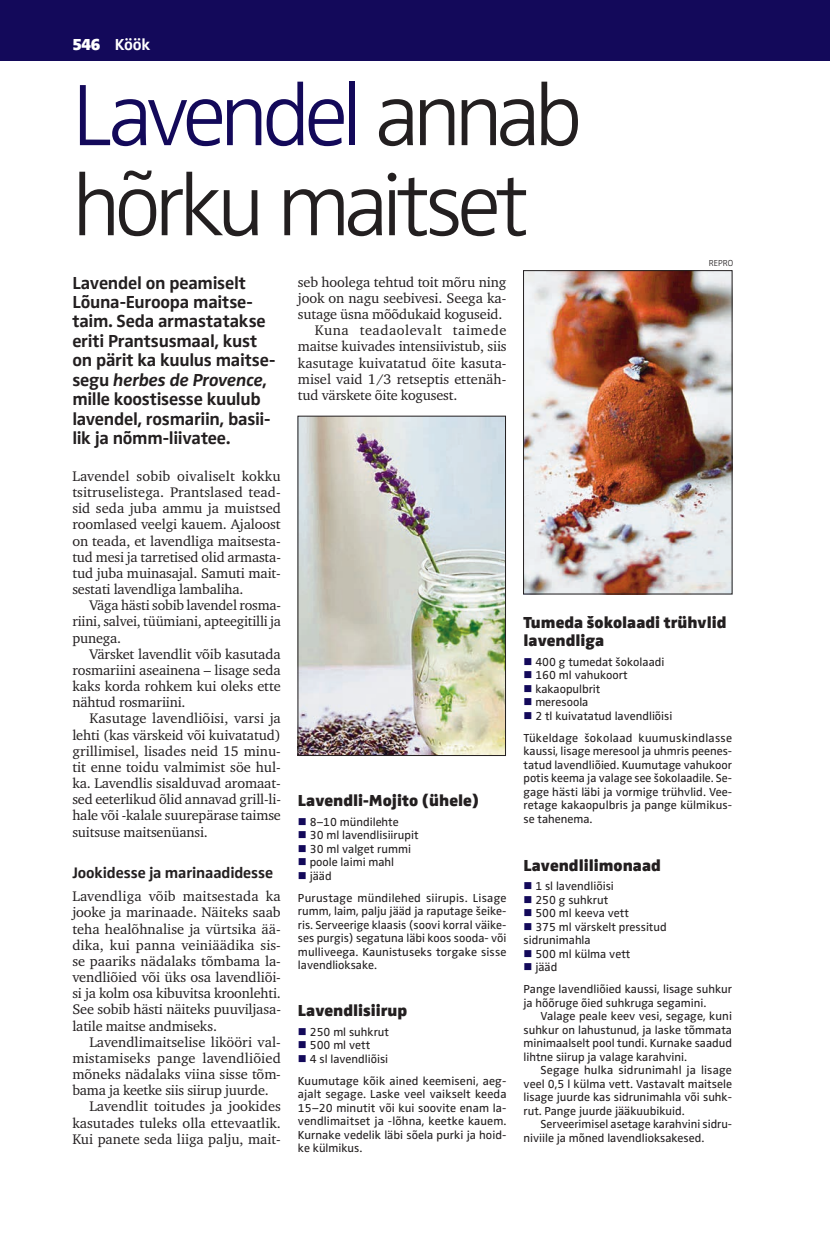
<style>
.page{position:relative;width:830px;height:1234px;background:#fff}
.page>*{position:absolute;margin:0;border:0;box-sizing:border-box;transform-origin:0 0}
.t1{font:300 90px/90px "Zwo Pro";letter-spacing:-.07em;color:#231f20}
.t2{font:700 18px/19.5px "Zwo Pro";letter-spacing:-.015em;color:#231f20}
.t3{font:900 16.5px/18px "Zwo Pro";color:#231f20}
.t4{font:700 16.5px "Zwo Pro";color:#fff}
.t5{font:700 15.75px "Zwo Pro";letter-spacing:-.01em;color:#231f20}
.t6{font:14.25px "Charter ITC";letter-spacing:-.005em;color:#231f20}
.t7{font:14.25px "Charter ITC";letter-spacing:.035em;color:#231f20}
.t8{font:12px/13.5px "Zwo Pro";color:#231f20}
.t9{font:12px/22px "Zwo Pro";letter-spacing:.02em;color:#231f20}
.t10{font:300 9px "Zwo Pro";color:#231f20}
.s1{font-weight:900}
.s2{color:#13095a}
.s3{font-style:italic}
</style>
<div class="page">
<hr style="left:829px;top:0;width:1px;height:60px;background:#13095a">
<div style="left:0;top:0;width:829px;height:60px;background:#13095a"></div>
<img style="left:299px;top:418px;width:204px;height:335px">
<img style="left:525px;top:272px;width:205px;height:320px">
<div style="left:523px;top:270px;width:209px;height:324px;border:1px solid #231f20"></div>
<p class="t4" style="left:72px;top:35px;width:79px"><span class="s1">546</span> Köök</p>
<p class="t1" style="left:72px;top:72px;width:511px"><span class="s2">Lavendel</span> annab hõrku maitset</p>
<p class="t10" style="left:708px;top:258px;width:26px">REPRO</p>
<p class="t2" style="left:72px;top:273px;width:204px">Lavendel on peamiselt<br>Lõuna-Euroopa maitse&shy;taim. Seda armastatakse eriti Prantsusmaal, kust on pärit ka kuulus maitse&shy;segu <span class="s3">herbes de Provence</span>, mille koostisesse kuulub lavendel, rosmariin, basii&shy;lik ja nõmm-liivatee.</p>
<p class="t6" style="left:72px;top:467px;width:210px">Lavendel sobib oivaliselt kokku</p>
<p class="t6" style="left:72px;top:483px;width:210px">tsitruselistega. Prantslased tead-</p>
<p class="t6" style="left:72px;top:499px;width:210px">sid seda juba ammu ja muistsed</p>
<p class="t6" style="left:72px;top:515px;width:210px">roomlased veelgi kauem. Ajaloost</p>
<p class="t6" style="left:72px;top:531px;width:210px">on teada, et lavendliga maitsesta-</p>
<p class="t6" style="left:72px;top:547px;width:210px">tud mesi ja tarretised olid armasta-</p>
<p class="t6" style="left:72px;top:564px;width:210px">tud juba muinasajal. Samuti mait-</p>
<p class="t6" style="left:72px;top:580px;width:172px">sestati lavendliga lambaliha.</p>
<p class="t6" style="left:89px;top:596px;width:193px">Väga hästi sobib lavendel rosma-</p>
<p class="t6" style="left:72px;top:612px;width:210px">riini, salvei, tüümiani, apteegitilli ja</p>
<p class="t6" style="left:72px;top:628px;width:50px">punega.</p>
<p class="t6" style="left:89px;top:644px;width:193px">Värsket lavendlit võib kasutada</p>
<p class="t6" style="left:72px;top:661px;width:210px">rosmariini aseainena – lisage seda</p>
<p class="t6" style="left:72px;top:677px;width:210px">kaks korda rohkem kui oleks ette</p>
<p class="t6" style="left:72px;top:693px;width:115px">nähtud rosmariini.</p>
<p class="t6" style="left:89px;top:709px;width:193px">Kasutage lavendliõisi, varsi ja</p>
<p class="t6" style="left:72px;top:725px;width:210px">lehti (kas värskeid või kuivatatud)</p>
<p class="t6" style="left:72px;top:741px;width:210px">grillimisel, lisades neid 15 minu-</p>
<p class="t6" style="left:72px;top:758px;width:210px">tit enne toidu valmimist söe hul-</p>
<p class="t6" style="left:72px;top:774px;width:210px">ka. Lavendlis sisalduvad aromaat-</p>
<p class="t6" style="left:72px;top:790px;width:210px">sed eeterlikud õlid annavad grill-li-</p>
<p class="t6" style="left:72px;top:806px;width:210px">hale või -kalale suurepärase taimse</p>
<p class="t6" style="left:72px;top:822px;width:137px">suitsuse maitsenüansi.</p>
<p class="t5" style="left:72px;top:863px;width:202px">Jookidesse ja marinaadidesse</p>
<p class="t6" style="left:72px;top:887px;width:210px">Lavendliga võib maitsestada ka</p>
<p class="t6" style="left:72px;top:903px;width:210px">jooke ja marinaade. Näiteks saab</p>
<p class="t6" style="left:72px;top:919px;width:210px">teha healõhnalise ja vürtsika ää-</p>
<p class="t6" style="left:72px;top:935px;width:210px">dika, kui panna veiniäädika sis-</p>
<p class="t6" style="left:72px;top:951px;width:210px">se paariks nädalaks tõmbama la-</p>
<p class="t6" style="left:72px;top:968px;width:210px">vendliõied või üks osa lavendliõi-</p>
<p class="t6" style="left:72px;top:984px;width:210px">si ja kolm osa kibuvitsa kroonlehti.</p>
<p class="t6" style="left:72px;top:1000px;width:210px">See sobib hästi näiteks puuviljasa-</p>
<p class="t6" style="left:72px;top:1016px;width:146px">latile maitse andmiseks.</p>
<p class="t6" style="left:89px;top:1032px;width:193px">Lavendlimaitselise likööri val-</p>
<p class="t6" style="left:72px;top:1048px;width:210px">mistamiseks pange lavendliõied</p>
<p class="t6" style="left:72px;top:1065px;width:210px">mõneks nädalaks viina sisse tõm-</p>
<p class="t6" style="left:72px;top:1081px;width:198px">bama ja keetke siis siirup juurde.</p>
<p class="t6" style="left:89px;top:1097px;width:193px">Lavendlit toitudes ja jookides</p>
<p class="t6" style="left:72px;top:1113px;width:210px">kasutades tuleks olla ettevaatlik.</p>
<p class="t6" style="left:72px;top:1129px;width:210px">Kui panete seda liiga palju, mait-</p>
<p class="t6" style="left:298px;top:273px;width:210px">seb hoolega tehtud toit mõru ning</p>
<p class="t6" style="left:298px;top:289px;width:210px">jook on nagu seebivesi. Seega ka-</p>
<p class="t6" style="left:298px;top:305px;width:206px">sutage üsna mõõdukaid koguseid.</p>
<p class="t7" style="left:315px;top:321px;width:193px">Kuna teadaolevalt taimede</p>
<p class="t6" style="left:298px;top:337px;width:210px">maitse kuivades intensiivistub, siis</p>
<p class="t6" style="left:298px;top:354px;width:210px">kasutage kuivatatud õite kasuta-</p>
<p class="t6" style="left:298px;top:370px;width:210px">misel vaid 1/3 retseptis ettenäh-</p>
<p class="t6" style="left:298px;top:386px;width:161px">tud värskete õite kogusest.</p>
<p class="t3" style="left:298px;top:791px;width:183px">Lavendli-Mojito (ühele)</p>
<p class="t8" style="left:298px;top:814px;width:102px"><span class="s2">■</span> 8–10 mündilehte</p>
<p class="t8" style="left:298px;top:828px;width:122px"><span class="s2">■</span> 30 ml lavendlisiirupit</p>
<p class="t8" style="left:298px;top:841px;width:115px"><span class="s2">■</span> 30 ml valget rummi</p>
<p class="t8" style="left:298px;top:855px;width:98px"><span class="s2">■</span> poole laimi mahl</p>
<p class="t8" style="left:298px;top:864px;width:210px;line-height:22px"><span class="s2">■</span> jääd<br>Purustage mündilehed siirupis. Lisage</p>
<p class="t8" style="left:298px;top:904px;width:210px;text-align:justify">rumm, laim, palju jääd ja raputage šeike&shy;ris. Serveerige klaasis (soovi korral väike&shy;ses purgis) segatuna läbi koos sooda- või mulliveega. Kaunistuseks torgake sisse lavendlioksake.</p>
<p class="t3" style="left:298px;top:1001px;width:111px">Lavendlisiirup</p>
<p class="t8" style="left:298px;top:1024px;width:93px"><span class="s2">■</span> 250 ml suhkrut</p>
<p class="t8" style="left:298px;top:1038px;width:74px"><span class="s2">■</span> 500 ml vett</p>
<p class="t8" style="left:298px;top:1047px;width:210px;line-height:22px"><span class="s2">■</span> 4 sl lavendliõisi<br>Kuumutage kõik ained keemiseni, aeg-</p>
<p class="t8" style="left:298px;top:1087px;width:210px;text-align:justify">ajalt segage. Laske veel vaikselt keeda 15–20 minutit või kui soovite enam la&shy;vendlimaitset ja -lõhna, keetke kauem.<br>Kurnake vedelik läbi sõela purki ja hoid&shy;ke külmikus.</p>
<p class="t3" style="left:523px;top:613px;width:204px">Tumeda šokolaadi trühvlid lavendliga</p>
<p class="t8" style="left:523px;top:655px;width:142px"><span class="s2">■</span> 400 g tumedat šokolaadi</p>
<p class="t8" style="left:523px;top:668px;width:106px"><span class="s2">■</span> 160 ml vahukoort</p>
<p class="t8" style="left:523px;top:682px;width:78px"><span class="s2">■</span> kakaopulbrit</p>
<p class="t8" style="left:523px;top:695px;width:66px"><span class="s2">■</span> meresoola</p>
<p class="t9" style="left:523px;top:704px;width:210px"><span class="s2">■</span> 2 tl kuivatatud lavendliõisi<br>Tükeldage šokolaad kuumuskindlasse</p>
<p class="t8" style="left:523px;top:744px;width:210px;text-align:justify">kaussi, lisage meresool ja uhmris peenes&shy;tatud lavendliõied. Kuumutage vahukoor potis keema ja valage see šokolaadile. Se&shy;gage hästi läbi ja vormige trühvlid. Vee&shy;retage kakaopulbris ja pange külmikus&shy;se tahenema.</p>
<p class="t3" style="left:523px;top:856px;width:139px">Lavendlilimonaad</p>
<p class="t8" style="left:523px;top:879px;width:92px"><span class="s2">■</span> 1 sl lavendliõisi</p>
<p class="t8" style="left:523px;top:893px;width:86px"><span class="s2">■</span> 250 g suhkrut</p>
<p class="t8" style="left:523px;top:906px;width:107px"><span class="s2">■</span> 500 ml keeva vett</p>
<p class="t8" style="left:523px;top:920px;width:145px"><span class="s2">■</span> 375 ml värskelt pressitud sidrunimahla</p>
<p class="t8" style="left:523px;top:947px;width:108px"><span class="s2">■</span> 500 ml külma vett</p>
<p class="t8" style="left:523px;top:956px;width:210px;line-height:22px"><span class="s2">■</span> jääd<br>Pange lavendliõied kaussi, lisage suhkur</p>
<p class="t8" style="left:523px;top:996px;width:184px">ja hõõruge õied suhkruga segamini.</p>
<p class="t8" style="left:540px;top:1009px;width:193px">Valage peale keev vesi, segage, kuni</p>
<p class="t8" style="left:523px;top:1023px;width:210px">suhkur on lahustunud, ja laske tõmmata</p>
<p class="t8" style="left:523px;top:1036px;width:210px">minimaalselt pool tundi. Kurnake saadud</p>
<p class="t8" style="left:523px;top:1050px;width:165px">lihtne siirup ja valage karahvini.</p>
<p class="t8" style="left:540px;top:1063px;width:193px">Segage hulka sidrunimahl ja lisage</p>
<p class="t8" style="left:523px;top:1077px;width:210px">veel 0,5 l külma vett. Vastavalt maitsele</p>
<p class="t8" style="left:523px;top:1090px;width:210px">lisage juurde kas sidrunimahla või suhk-</p>
<p class="t8" style="left:523px;top:1104px;width:162px">rut. Pange juurde jääkuubikuid.</p>
<p class="t8" style="left:540px;top:1117px;width:193px">Serveerimisel asetage karahvini sidru-</p>
<p class="t8" style="left:523px;top:1131px;width:182px">niviile ja mõned lavendlioksakesed.</p>
</div>
